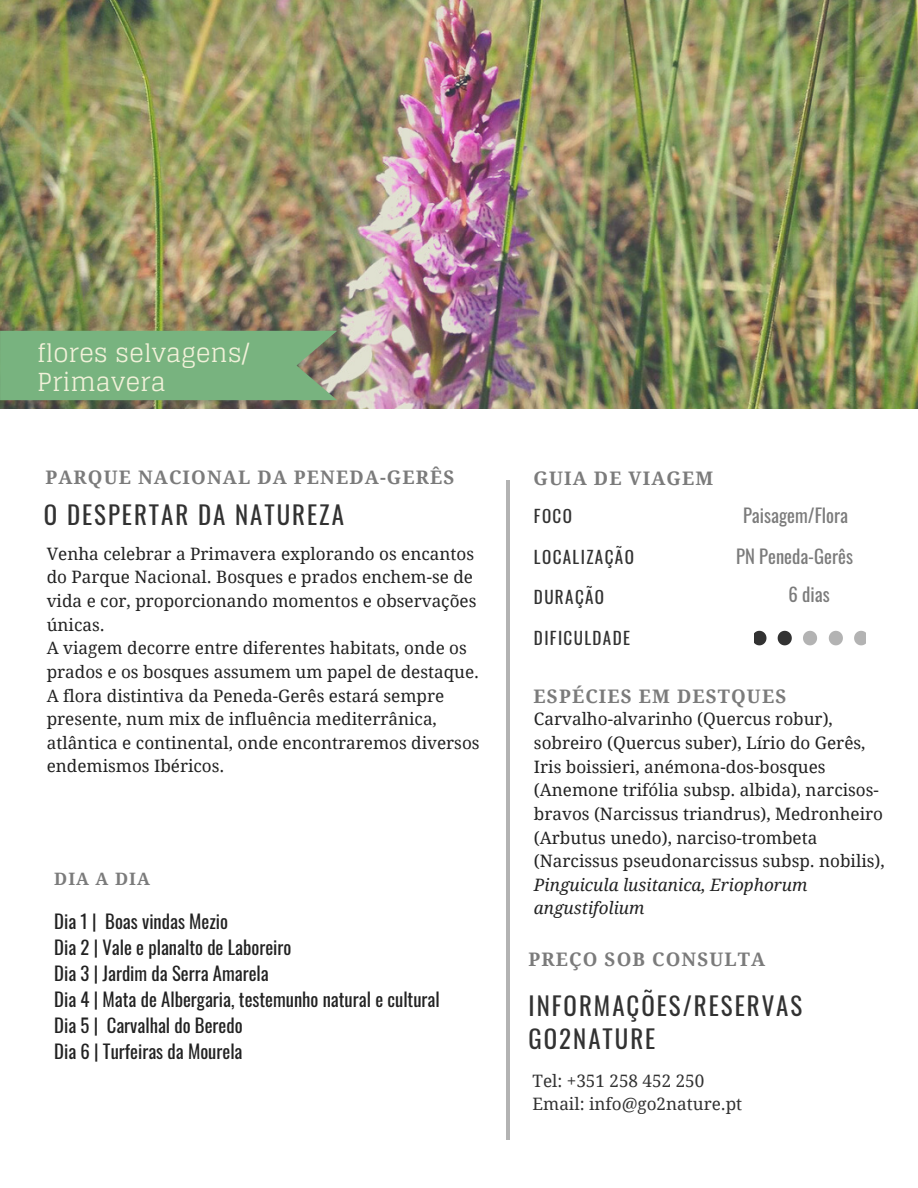
<style>
.page{position:relative;width:918px;height:1188px;background:#fff}
.page>*{position:absolute;margin:0;border:0;box-sizing:border-box;transform-origin:0 0}
.t1{font:24.9px/33.8px "Oswald";letter-spacing:.08em;color:#323232}
.t2{font:24.9px "Glegoo";color:#f1f1d9}
.t3{font:18.75px "Oswald";color:#222}
.t4{font:700 18.75px "Droid Serif";letter-spacing:.06em;color:#7b7b7b}
.t5{font:18.75px "Oswald";color:#7b7b7b}
.t6{font:17.1px/23.7px "Droid Serif";color:#222}
.t7{font:17.1px "Droid Serif";color:#323232}
.t8{font:17.1px "Oswald";letter-spacing:.08em;color:#323232}
.t9{font:700 17.1px "Droid Serif";letter-spacing:.06em;color:#7b7b7b}
.s1{font-style:italic}
</style>
<div class="page">
<img style="left:0;top:0;width:918px;height:409px">
<svg style="left:755px;top:631px;width:11px;height:14px"></svg>
<svg style="left:778px;top:631px;width:14px;height:14px"></svg>
<svg style="left:803px;top:631px;width:14px;height:14px"></svg>
<svg style="left:829px;top:631px;width:14px;height:14px"></svg>
<svg style="left:854px;top:631px;width:12px;height:14px"></svg>
<hr style="left:506px;top:480px;width:4px;height:660px;background:#b3b3b3">
<div style="left:0;top:331px;width:337px;height:69px;background:#78b37f"></div>
<p class="t2" style="left:37px;top:339px;width:214px">flores selvagens/</p>
<p class="t2" style="left:37px;top:368px;width:130px">Primavera</p>
<p class="t4" style="left:45px;top:467px;width:410px">PARQUE NACIONAL DA PENEDA-GERÊS</p>
<p class="t1" style="left:44px;top:497px;width:302px">O DESPERTAR DA NATUREZA</p>
<p class="t6" style="left:47px;top:542px;width:431px">Venha celebrar a Primavera explorando os encantos do Parque Nacional. Bosques e prados enchem-se de vida e cor, proporcionando momentos e observações únicas.</p>
<p class="t6" style="left:47px;top:637px;width:434px">A viagem decorre entre diferentes habitats, onde os prados e os bosques assumem um papel de destaque.<br>A flora distintiva da Peneda-Gerês estará sempre presente, num mix de influência mediterrânica, atlântica e continental, onde encontraremos diversos endemismos Ibéricos.</p>
<p class="t9" style="left:54px;top:869px;width:97px">DIA A DIA</p>
<p class="t3" style="left:54px;top:907px;width:175px">Dia 1 | Boas vindas Mezio</p>
<p class="t3" style="left:54px;top:933px;width:239px">Dia 2 | Vale e planalto de Laboreiro</p>
<p class="t3" style="left:54px;top:959px;width:216px">Dia 3 | Jardim da Serra Amarela</p>
<p class="t3" style="left:54px;top:985px;width:387px">Dia 4 | Mata de Albergaria, testemunho natural e cultural</p>
<p class="t3" style="left:54px;top:1010px;width:190px">Dia 5 | Carvalhal do Beredo</p>
<p class="t3" style="left:54px;top:1036px;width:190px">Dia 6 | Turfeiras da Mourela</p>
<p class="t4" style="left:534px;top:467px;width:181px">GUIA DE VIAGEM</p>
<p class="t8" style="left:534px;top:503px;width:40px">FOCO</p>
<p class="t8" style="left:534px;top:544px;width:101px">LOCALIZAÇÃO</p>
<p class="t8" style="left:534px;top:584px;width:72px">DURAÇÃO</p>
<p class="t8" style="left:534px;top:625px;width:98px">DIFICULDADE</p>
<p class="t5" style="left:743px;top:500px;width:107px">Paisagem/Flora</p>
<p class="t5" style="left:736px;top:542px;width:118px">PN Peneda-Gerês</p>
<p class="t5" style="left:789px;top:579px;width:43px">6 dias</p>
<p class="t4" style="left:534px;top:686px;width:254px">ESPÉCIES EM DESTQUES</p>
<p class="t6" style="left:534px;top:708px;width:352px">Carvalho-alvarinho (Quercus robur), sobreiro (Quercus suber), Lírio do Gerês, Iris boissieri, anémona-dos-bosques (Anemone trifólia subsp. albida), narcisos&shy;bravos (Narcissus triandrus), Medronheiro (Arbutus unedo), narciso-trombeta (Narcissus pseudonarcissus subsp. nobilis), <span class="s1">Pinguicula lusitanica, Eriophorum angustifolium</span></p>
<p class="t4" style="left:529px;top:949px;width:238px">PREÇO SOB CONSULTA</p>
<p class="t1" style="left:529px;top:988px;width:275px">INFORMAÇÕES/RESERVAS<br>GO2NATURE</p>
<p class="t7" style="left:533px;top:1071px;width:173px">Tel: +351 258 452 250</p>
<p class="t7" style="left:533px;top:1095px;width:211px">Email: info@go2nature.pt</p>
</div>
